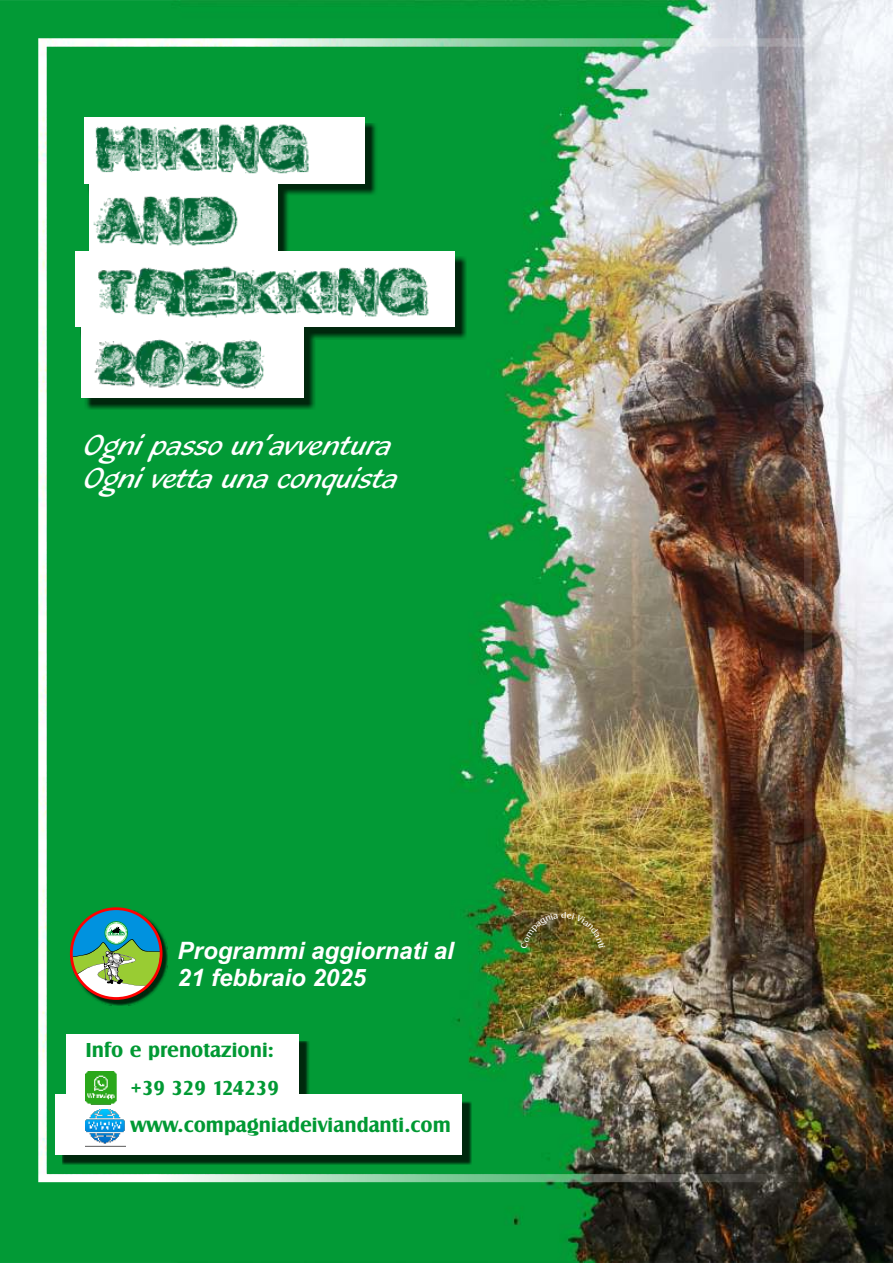
<style>
.page{position:relative;width:893px;height:1263px;background:#fff}
.page>*{position:absolute;margin:0;border:0;box-sizing:border-box;transform-origin:0 0}
.t1{font:30px/33.5px "Blacklight D";color:#fff}
.t2{font:italic 700 24px/26.8px "Arial";color:#fff}
.t3{font:700 21px/37.2px "Castle T";color:#093}
</style>
<div class="page">
<img style="left:0;top:0;width:893px;height:1263px">
<img style="left:38px;top:38px;width:774px;height:1144px">
<div style="left:75px;top:251px;width:380px;height:76px;background:#fff"></div>
<div style="left:81px;top:322px;width:223px;height:76px;background:#fff"></div>
<img style="left:89px;top:101px;width:491px;height:449px">
<img style="left:73px;top:910px;width:95px;height:95px">
<svg style="left:70px;top:907px;width:92px;height:93px;background:#649b78"></svg>
<img style="left:62px;top:1041px;width:409px;height:123px">
<div style="left:66px;top:1034px;width:233px;height:64px;background:#fff"></div>
<div style="left:55px;top:1095px;width:406px;height:60px;background:#fff"></div>
<img style="left:85px;top:1071px;width:32px;height:33px">
<img style="left:85px;top:1109px;width:41px;height:38px">
<img style="left:521px;top:911px;width:84px;height:38px">
<h1 class="t1" style="left:85px;top:430px;width:315px">Ogni passo un’avventura<br>Ogni vetta una conquista</h1>
<p class="t2" style="left:178px;top:939px;width:278px">Programmi aggiornati al<br>21 febbraio 2025</p>
<p class="t3" style="left:131px;top:1032px;width:322px;text-indent:-45px">Info e prenotazioni:<br>+39 329 124239 www.compagniadeiviandanti.com</p>
</div>
